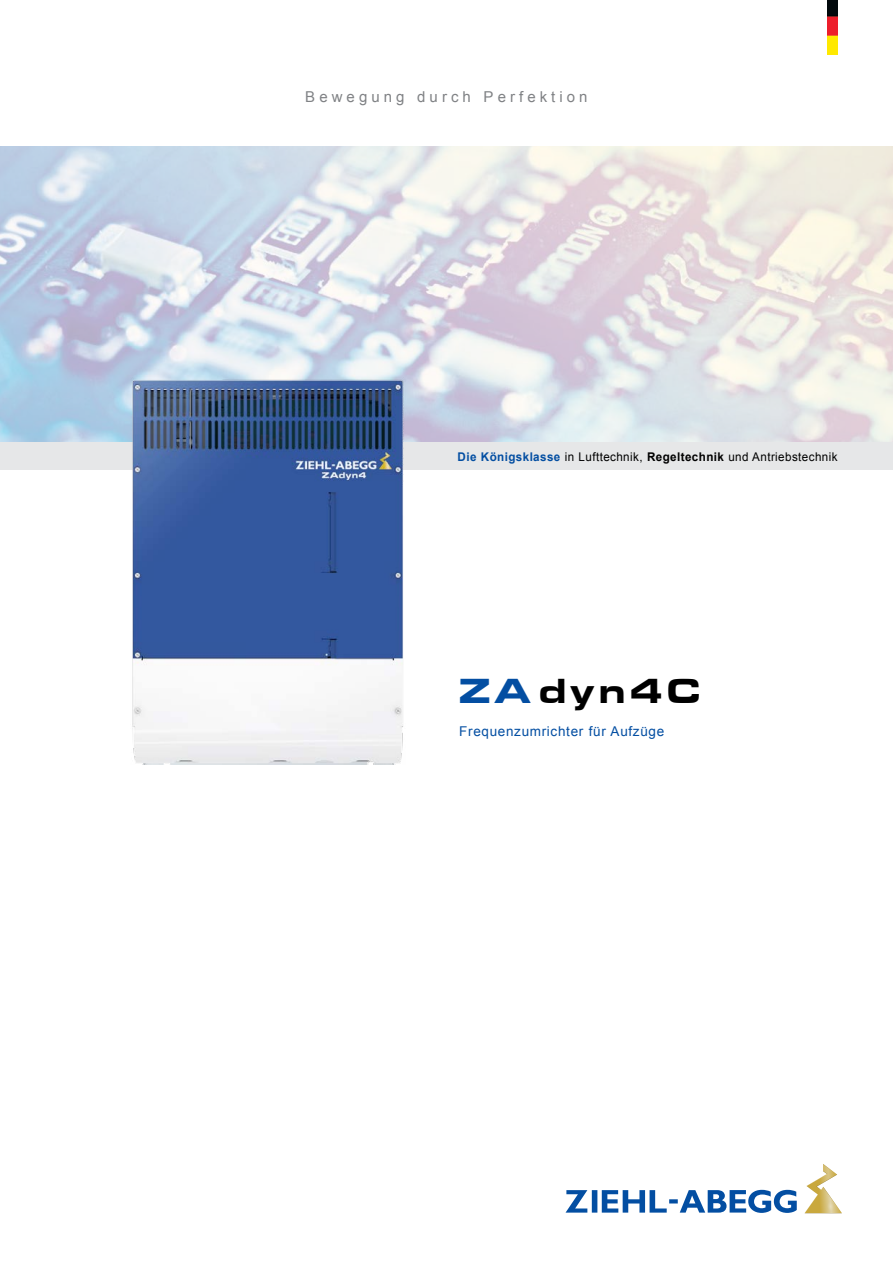
<style>
.page{position:relative;width:893px;height:1263px;background:#fff}
.page>*{position:absolute;margin:0;border:0;box-sizing:border-box;transform-origin:0 0}
.t1{font:900 36px "Eurostile Ext";letter-spacing:.075em;color:#000}
.t2{font:15px "Arial";letter-spacing:.27em;color:#808285}
.t3{font:13.5px "Arial";letter-spacing:.05em;color:#034ea2}
.t4{font:12px "Arial";letter-spacing:.035em;color:#000}
.s1{font-weight:700;color:#034ea2}
.s2{font-weight:700}
.s3{color:#034ea2}
</style>
<div class="page">
<img style="left:827px;top:0;width:11px;height:55px">
<img style="left:0;top:146px;width:893px;height:296px">
<svg style="left:566px;top:1190px;width:231px;height:23px"></svg>
<hr style="left:805px;top:1213px;width:37px;height:1px;background:#000">
<svg style="left:805px;top:1164px;width:37px;height:49px"></svg>
<div style="left:0;top:442px;width:893px;height:28px;background:#e6e7e8"></div>
<img style="left:131px;top:377px;width:275px;height:387px">
<p class="t2" style="left:305px;top:87px;width:284px">Bewegung durch Perfektion</p>
<p class="t4" style="left:458px;top:449px;width:381px"><span class="s1">Die Königsklasse</span> in Lufttechnik, <span class="s2">Regeltechnik</span> und Antriebstechnik</p>
<h1 class="t1" style="left:458px;top:664px;width:245px"><span class="s3">ZA</span> dyn4C</h1>
<p class="t3" style="left:459px;top:722px;width:206px">Frequenzumrichter für Aufzüge</p>
</div>
